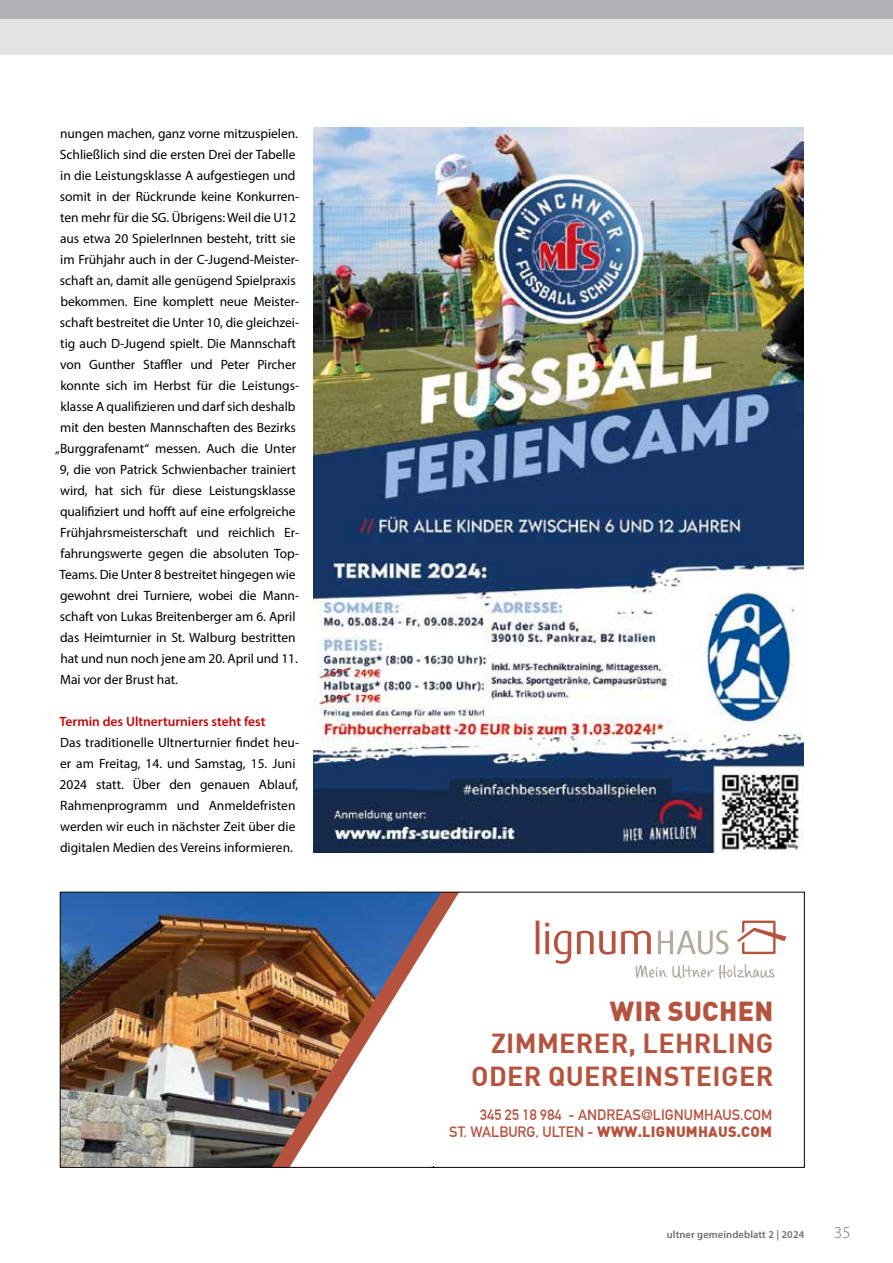
<style>
.page{position:relative;width:893px;height:1263px;background:#fff}
.page>*{position:absolute;margin:0;border:0;box-sizing:border-box;transform-origin:0 0}
.t1{font:700 27px/32.4px "DIN";letter-spacing:.015em;color:#b6533e;text-align:right}
.t2{font:900 27px "DIN";letter-spacing:.015em;color:#b6533e}
.t3{font:300 16.5px "Myriad Pro";color:#6f6f6e}
.t4{font:900 14.7px "DIN";letter-spacing:.015em;color:#b6533e}
.t5{font:700 14.7px "DIN Alternate";color:#b6533e}
.t6{font:13.5px/21px "Myriad Pro";letter-spacing:-.005em;color:#000}
.t7{font:600 13.5px "Myriad Pro";color:#c20809}
.t8{font:600 10.5px "Myriad Pro";letter-spacing:.01em;color:#6f6f6e}
.s1{font-family:"DIN Alternate";font-weight:700}
</style>
<div class="page">
<div style="left:0;top:0;width:893px;height:55px;background:#e3e3e3"></div>
<div style="left:0;top:0;width:893px;height:19px;background:#b1b2b3"></div>
<img style="left:313px;top:128px;width:491px;height:724px">
<svg style="left:536px;top:920px;width:250px;height:59px"></svg>
<img style="left:62px;top:894px;width:193px;height:272px">
<img style="left:255px;top:894px;width:203px;height:272px">
<p class="t6" style="left:60px;top:123px;width:239px">nungen machen, ganz vorne mitzuspielen.</p>
<p class="t6" style="left:60px;top:144px;width:237px">Schließlich sind die ersten Drei der Tabelle</p>
<p class="t6" style="left:60px;top:165px;width:237px">in die Leistungsklasse A aufgestiegen und</p>
<p class="t6" style="left:60px;top:186px;width:241px">somit in der Rückrunde keine Konkurren-</p>
<p class="t6" style="left:60px;top:207px;width:237px">ten mehr für die SG. Übrigens: Weil die U12</p>
<p class="t6" style="left:60px;top:228px;width:237px">aus etwa 20 SpielerInnen besteht, tritt sie</p>
<p class="t6" style="left:60px;top:249px;width:240px">im Frühjahr auch in der C-Jugend-Meister-</p>
<p class="t6" style="left:60px;top:270px;width:237px">schaft an, damit alle genügend Spielpraxis</p>
<p class="t6" style="left:60px;top:291px;width:240px">bekommen. Eine komplett neue Meister-</p>
<p class="t6" style="left:60px;top:312px;width:241px">schaft bestreitet die Unter 10, die gleichzei-</p>
<p class="t6" style="left:60px;top:333px;width:237px">tig auch D-Jugend spielt. Die Mannschaft</p>
<p class="t6" style="left:60px;top:354px;width:238px">von Gunther Staffler und Peter Pircher</p>
<p class="t6" style="left:60px;top:375px;width:240px">konnte sich im Herbst für die Leistungs-</p>
<p class="t6" style="left:60px;top:396px;width:237px">klasse A qualifizieren und darf sich deshalb</p>
<p class="t6" style="left:60px;top:417px;width:237px">mit den besten Mannschaften des Bezirks</p>
<p class="t6" style="left:55px;top:438px;width:242px">„Burggrafenamt“ messen. Auch die Unter</p>
<p class="t6" style="left:60px;top:459px;width:238px">9, die von Patrick Schwienbacher trainiert</p>
<p class="t6" style="left:60px;top:480px;width:237px">wird, hat sich für diese Leistungsklasse</p>
<p class="t6" style="left:60px;top:501px;width:237px">qualifiziert und hofft auf eine erfolgreiche</p>
<p class="t6" style="left:60px;top:522px;width:240px">Frühjahrsmeisterschaft und reichlich Er-</p>
<p class="t6" style="left:61px;top:543px;width:240px">fahrungswerte gegen die absoluten Top-</p>
<p class="t6" style="left:59px;top:564px;width:238px">Teams. Die Unter 8 bestreitet hingegen wie</p>
<p class="t6" style="left:60px;top:585px;width:241px">gewohnt drei Turniere, wobei die Mann-</p>
<p class="t6" style="left:60px;top:606px;width:237px">schaft von Lukas Breitenberger am 6. April</p>
<p class="t6" style="left:60px;top:627px;width:237px">das Heimturnier in St. Walburg bestritten</p>
<p class="t6" style="left:60px;top:648px;width:239px">hat und nun noch jene am 20. April und 11.</p>
<p class="t6" style="left:60px;top:669px;width:119px">Mai vor der Brust hat.</p>
<p class="t7" style="left:60px;top:713px;width:208px">Termin des Ultnerturniers steht fest</p>
<p class="t6" style="left:59px;top:732px;width:241px">Das traditionelle Ultnerturnier findet heu&shy;er am Freitag, 14. und Samstag, 15. Juni 2024 statt. Über den genauen Ablauf, Rahmenprogramm und Anmeldefristen werden wir euch in nächster Zeit über die digitalen Medien des Vereins informieren.</p>
<h1 class="t2" style="left:610px;top:993px;width:165px">WIR SUCHEN</h1>
<h1 class="t1" style="left:471px;top:1026px;width:304px">ZIMMERER, LEHRLING<br>ODER QUEREINSTEIGER</h1>
<p class="t5" style="left:480px;top:1103px;width:293px">345 25 18 984 - ANDREAS@LIGNUMHAUS.COM</p>
<p class="t4" style="left:449px;top:1122px;width:324px"><span class="s1">ST. WALBURG, ULTEN -</span> WWW.LIGNUMHAUS.COM</p>
<p class="t8" style="left:667px;top:1227px;width:139px">ultner gemeindeblatt 2 | 2024</p>
<p class="t3" style="left:834px;top:1224px;width:18px">35</p>
</div>
